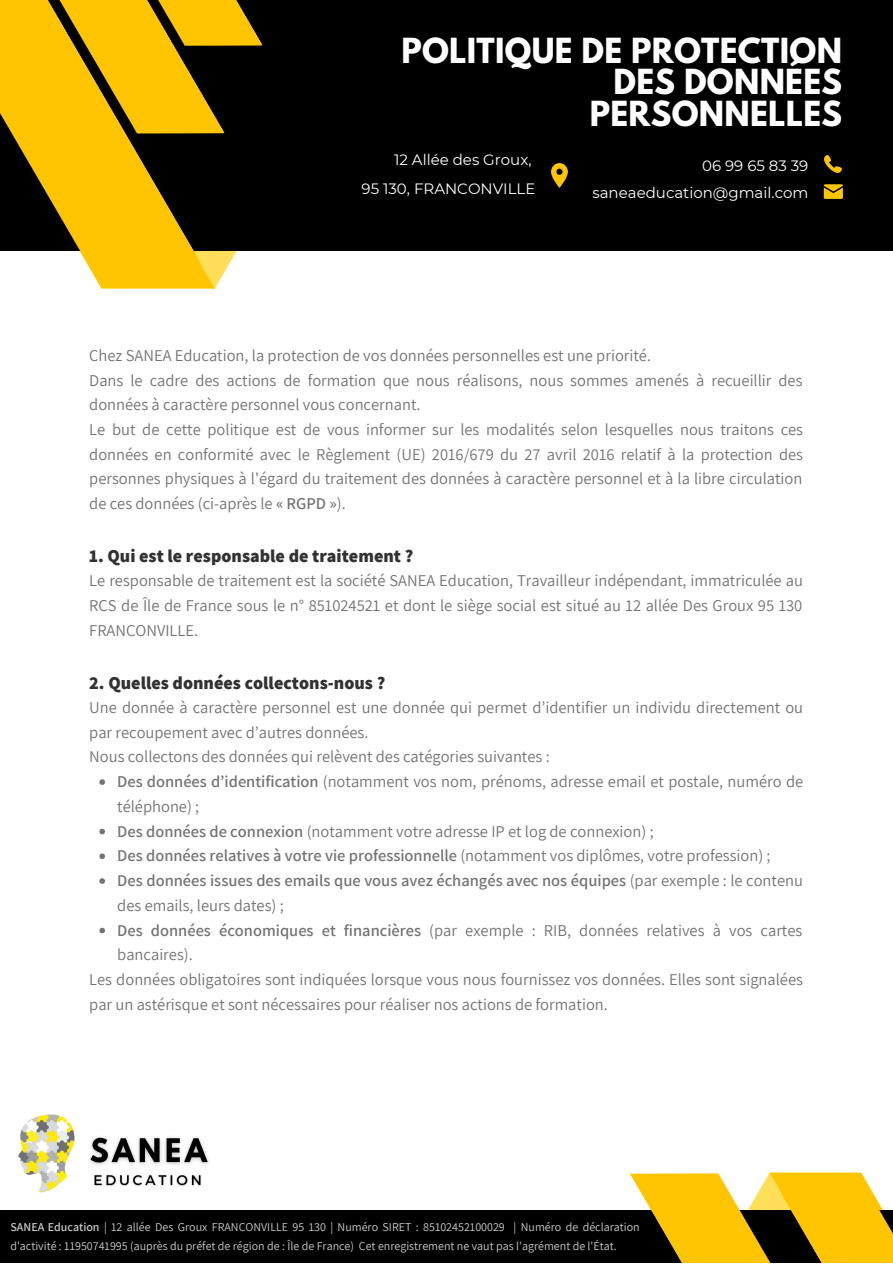
<style>
.page{position:relative;width:893px;height:1264px;background:#fff}
.page>*{position:absolute;margin:0;border:0;box-sizing:border-box;transform-origin:0 0}
.t1{font:700 30.6px/31.5px "League Spartan";letter-spacing:.01em;color:#fff;text-align:right}
.t2{font:800 18px "Assistant";color:#323232}
.t3{font:16.5px/24.8px "Assistant";color:#737373}
.t4{font:15px/29.2px "Montserrat";color:#fff;text-align:right}
.t5{font:12px/19px "Assistant";color:#fff}
.s1{font-weight:600}
</style>
<div class="page">
<svg style="left:85px;top:250px;width:182px;height:39px"></svg>
<div style="left:0;top:0;width:892px;height:250px;background:#000"></div>
<svg style="left:0;top:133px;width:200px;height:128px;fill:#ffc500"></svg>
<svg style="left:0;top:0;width:263px;height:133px"></svg>
<svg style="left:551px;top:163px;width:17px;height:25px"></svg>
<svg style="left:823px;top:184px;width:19px;height:15px"></svg>
<svg style="left:824px;top:155px;width:17px;height:18px"></svg>
<svg style="left:99px;top:779px;width:6px;height:6px"></svg>
<svg style="left:99px;top:828px;width:6px;height:6px"></svg>
<svg style="left:99px;top:853px;width:6px;height:6px"></svg>
<svg style="left:99px;top:878px;width:6px;height:5px"></svg>
<svg style="left:99px;top:927px;width:6px;height:6px"></svg>
<img style="left:18px;top:1114px;width:57px;height:79px">
<img style="left:89px;top:1137px;width:120px;height:28px">
<img style="left:94px;top:1174px;width:108px;height:12px">
<div style="left:0;top:1209px;width:892px;height:53px;background:#000"></div>
<svg style="left:629px;top:1172px;width:263px;height:90px"></svg>
<h1 class="t1" style="left:401px;top:39px;width:442px">POLITIQUE DE PROTECTION<br>DES DONNÉES<br>PERSONNELLES</h1>
<p class="t4" style="left:361px;top:145px;width:175px">12 Allée des Groux,<br>95 130, FRANCONVILLE</p>
<p class="t4" style="left:592px;top:152px;width:217px;line-height:27px">06 99 65 83 39 saneaeducation@gmail.com</p>
<p class="t3" style="left:89px;top:342px;width:715px">Chez SANEA Education, la protection de vos données personnelles est une priorité.<br>Dans le cadre des actions de formation que nous réalisons, nous sommes amenés à recueillir des données à caractère personnel vous concernant.<br>Le but de cette politique est de vous informer sur les modalités selon lesquelles nous traitons ces données en conformité avec le Règlement (UE) 2016/679 du 27 avril 2016 relatif à la protection des personnes physiques à l'égard du traitement des données à caractère personnel et à la libre circulation de ces données (ci-après le <span class="s1">« RGPD »</span>).</p>
<p class="t2" style="left:89px;top:544px;width:325px">1. Qui est le responsable de traitement ?</p>
<p class="t3" style="left:89px;top:567px;width:715px;text-align:justify">Le responsable de traitement est la société SANEA Education, Travailleur indépendant, immatriculée au RCS de Île de France sous le n° 851024521 et dont le siège social est situé au 12 allée Des Groux 95 130<br>FRANCONVILLE.</p>
<p class="t2" style="left:89px;top:670px;width:297px">2. Quelles données collectons-nous ?</p>
<p class="t3" style="left:89px;top:694px;width:715px">Une donnée à caractère personnel est une donnée qui permet d’identifier un individu directement ou par recoupement avec d’autres données.<br>Nous collectons des données qui relèvent des catégories suivantes :</p>
<p class="t3" style="left:117px;top:768px;width:687px"><span class="s1">Des données d’identification</span> (notamment vos nom, prénoms, adresse email et postale, numéro de téléphone) ;<br><span class="s1">Des données de connexion</span> (notamment votre adresse IP et log de connexion) ;<br><span class="s1">Des données relatives à votre vie professionnelle</span> (notamment vos diplômes, votre profession) ;<br><span class="s1">Des données issues des emails que vous avez échangés avec nos équipes</span> (par exemple : le contenu des emails, leurs dates) ;<br><span class="s1">Des données économiques et financières</span> (par exemple : RIB, données relatives à vos cartes bancaires).</p>
<p class="t3" style="left:89px;top:966px;width:715px">Les données obligatoires sont indiquées lorsque vous nous fournissez vos données. Elles sont signalées par un astérisque et sont nécessaires pour réaliser nos actions de formation.</p>
<p class="t5" style="left:10px;top:1216px;width:630px"><span class="s1">SANEA Education</span> | 12 allée Des Groux FRANCONVILLE 95 130 | Numéro SIRET : 85102452100029 | Numéro de déclaration d'activité : 11950741995 (auprès du préfet de région de : Île de France) Cet enregistrement ne vaut pas l'agrément de l'État.</p>
</div>
